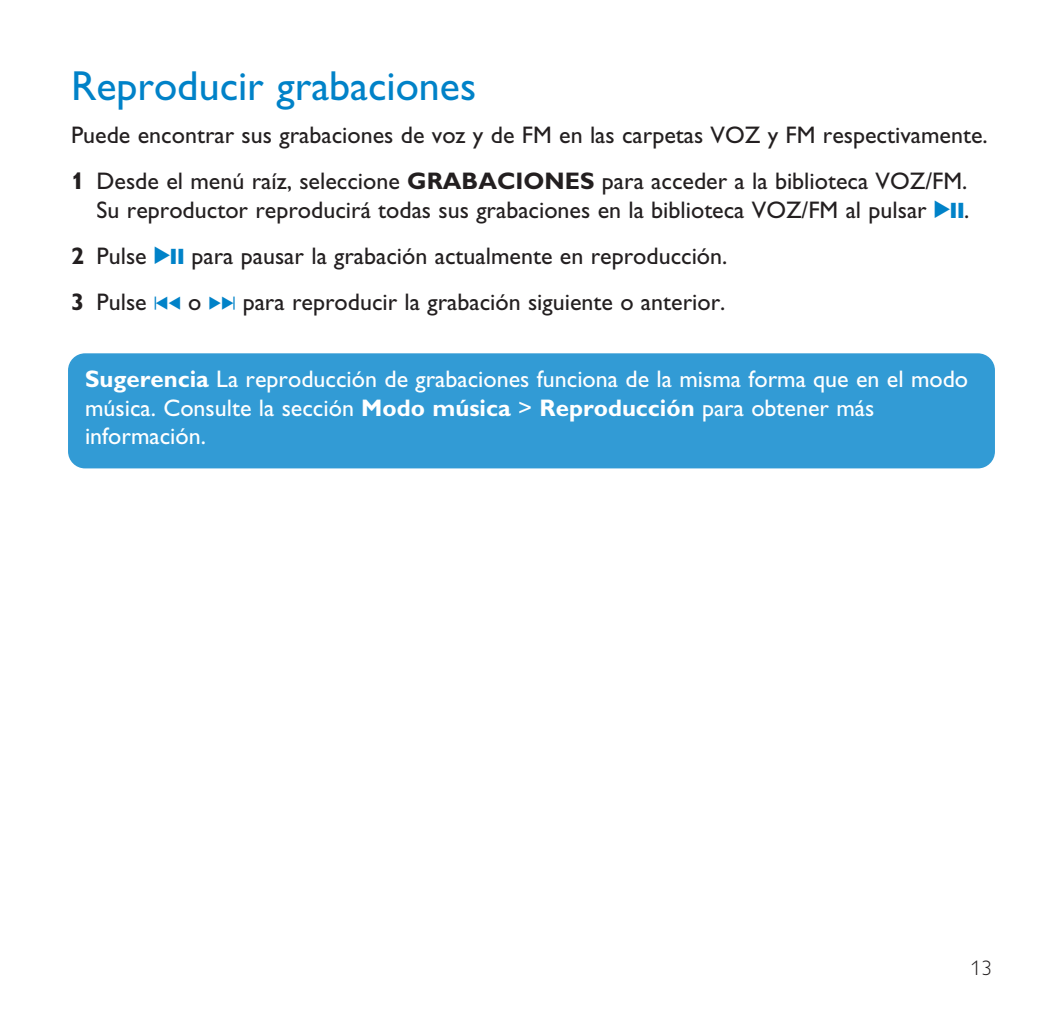
<style>
.page{position:relative;width:1063px;height:1021px;background:#fff}
.page>*{position:absolute;margin:0;border:0;box-sizing:border-box;transform-origin:0 0}
.t1{font:42px "Gill Alt One";color:#0082c8}
.t2{font:24px/45.9px "Gill Alt One";color:#231f20}
.t3{font:24px/28.8px "Gill Alt One";color:#fff}
.t4{font:300 21px "Gill Alt One";color:#231f20}
.s1{font-weight:700}
.s2{font-family:"Audio Four 4";color:#0082c8}
</style>
<div class="page">
<div style="left:68px;top:353px;width:927px;height:115px;background:#329bd5;border-radius:17px"></div>
<h1 class="t1" style="left:71px;top:70px;width:407px">Reproducir grabaciones</h1>
<p class="t2" style="left:71px;top:114px;width:918px">Puede encontrar sus grabaciones de voz y de FM en las carpetas VOZ y FM respectivamente.<br><span class="s1">1</span> Desde el menú raíz, seleccione <span class="s1">GRABACIONES</span> para acceder a la biblioteca VOZ/FM.</p>
<p class="t2" style="left:71px;top:189px;width:900px;text-indent:26px">Su reproductor reproducirá todas sus grabaciones en la biblioteca VOZ/FM al pulsar <span class="s2">2;</span>.<br><span class="s1">2</span> Pulse <span class="s2">2;</span> para pausar la grabación actualmente en reproducción.<br><span class="s1">3</span> Pulse <span class="s2">J(</span> o <span class="s2">)K</span> para reproducir la grabación siguiente o anterior.</p>
<p class="t3" style="left:85px;top:366px;width:885px"><span class="s1">Sugerencia</span> La reproducción de grabaciones funciona de la misma forma que en el modo música. Consulte la sección <span class="s1">Modo música</span> &gt; <span class="s1">Reproducción</span> para obtener más información.</p>
<p class="t4" style="left:971px;top:960px;width:22px">13</p>
</div>
